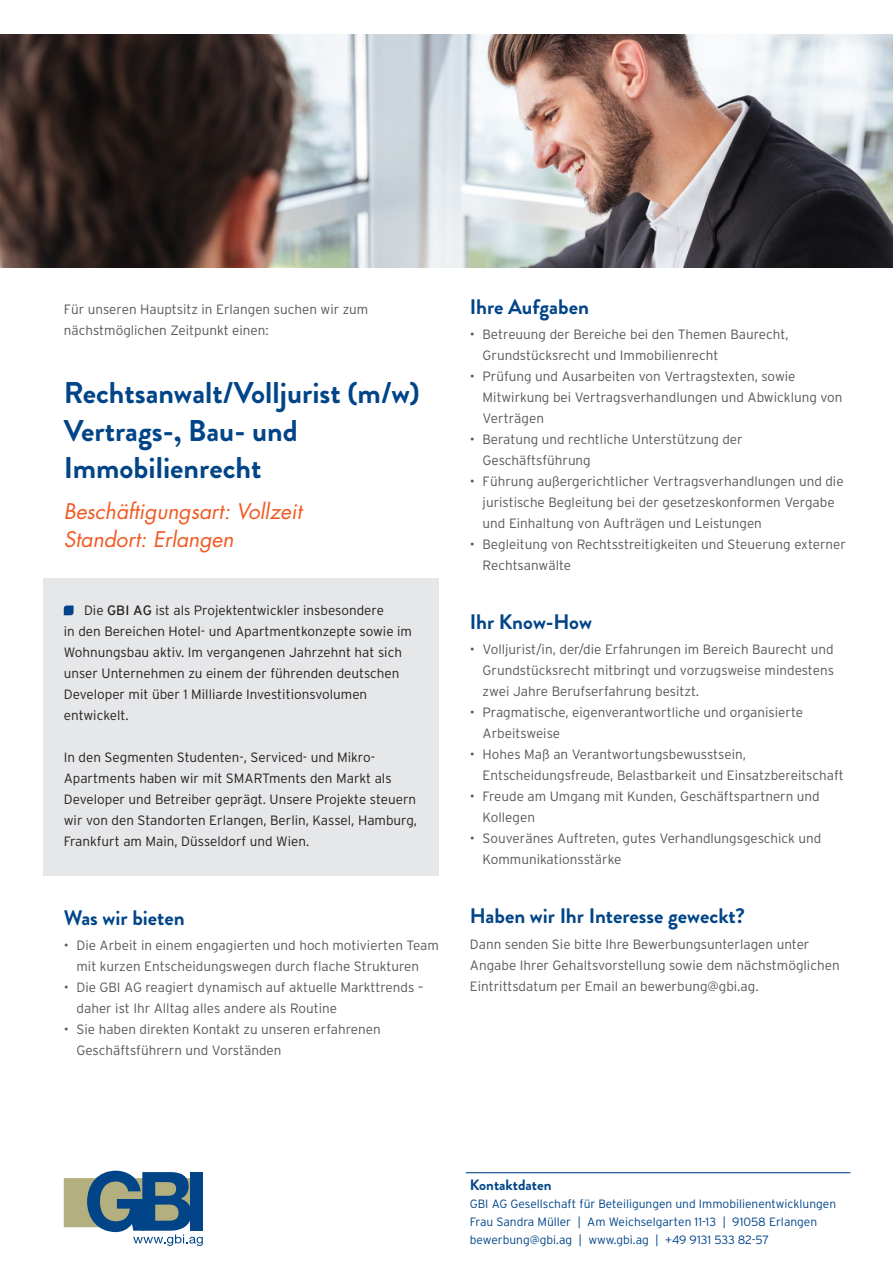
<style>
.page{position:relative;width:893px;height:1263px;background:#fff}
.page>*{position:absolute;margin:0;border:0;box-sizing:border-box;transform-origin:0 0}
.t1{font:700 30px/37.5px "Brandon Grotesque";color:#014588}
.t2{font:700 21px "Brandon Grotesque";color:#014588}
.t3{font:italic 21px/28.5px "Futura";color:#f15921}
.t4{font:700 15px "Brandon Grotesque";color:#014588}
.t5{font:300 13.5px/21px "Interstate Plus";color:#57585a}
.t6{font:300 13.5px/21px "Interstate Plus";color:#231f20}
.t7{font:300 12px/18px "Interstate Plus";color:#014588}
.s1{font-weight:400}
</style>
<div class="page">
<div style="left:44px;top:578px;width:395px;height:298px;background:#e6e7e9"></div>
<svg style="left:64px;top:605px;width:10px;height:10px"></svg>
<svg style="left:64px;top:1171px;width:139px;height:75px"></svg>
<hr style="left:466px;top:1172px;width:384px;height:1px;background:#014588">
<img style="left:0;top:34px;width:893px;height:234px">
<p class="t5" style="left:64px;top:298px;width:306px">Für unseren Hauptsitz in Erlangen suchen wir zum nächstmöglichen Zeitpunkt einen:</p>
<h1 class="t1" style="left:64px;top:375px;width:357px">Rechtsanwalt/Volljurist (m/w)<br>Vertrags-, Bau- und<br>Immobilienrecht</h1>
<h2 class="t3" style="left:64px;top:497px;width:239px">Beschäftigungsart: Vollzeit<br>Standort: Erlangen</h2>
<p class="t6" style="left:64px;top:600px;width:350px;text-indent:20px">Die <span class="s1">GBI AG</span> ist als Projektentwickler insbesondere<br>in den Bereichen Hotel- und Apartmentkonzepte sowie im Wohnungsbau aktiv. Im vergangenen Jahrzehnt hat sich unser Unternehmen zu einem der führenden deutschen Developer mit über 1 Milliarde Investitionsvolumen entwickelt.</p>
<p class="t6" style="left:64px;top:747px;width:355px">In den Segmenten Studenten-, Serviced- und Mikro-Apartments haben wir mit SMARTments den Markt als Developer und Betreiber geprägt. Unsere Projekte steuern wir von den Standorten Erlangen, Berlin, Kassel, Hamburg, Frankfurt am Main, Düsseldorf und Wien.</p>
<h2 class="t2" style="left:64px;top:903px;width:123px">Was wir bieten</h2>
<p class="t5" style="left:64px;top:935px;width:377px;text-align:center">• Die Arbeit in einem engagierten und hoch motivierten Team mit kurzen Entscheidungswegen durch flache Strukturen</p>
<p class="t5" style="left:77px;top:977px;width:349px;text-indent:-13px">• Die GBI AG reagiert dynamisch auf aktuelle Markttrends – daher ist Ihr Alltag alles andere als Routine</p>
<p class="t5" style="left:77px;top:1019px;width:306px;text-indent:-13px">• Sie haben direkten Kontakt zu unseren erfahrenen<br>Geschäftsführern und Vorständen</p>
<h2 class="t2" style="left:470px;top:292px;width:121px">Ihre Aufgaben</h2>
<p class="t5" style="left:483px;top:324px;width:307px;text-indent:-13px">• Betreuung der Bereiche bei den Themen Baurecht,<br>Grundstücksrecht und Immobilienrecht</p>
<p class="t5" style="left:483px;top:366px;width:361px;text-indent:-13px">• Prüfung und Ausarbeiten von Vertragstexten, sowie<br>Mitwirkung bei Vertragsverhandlungen und Abwicklung von<br>Verträgen</p>
<p class="t5" style="left:483px;top:429px;width:262px;text-indent:-13px">• Beratung und rechtliche Unterstützung der<br>Geschäftsführung</p>
<p class="t5" style="left:483px;top:471px;width:362px;text-indent:-13px">• Führung außergerichtlicher Vertragsverhandlungen und die juristische Begleitung bei der gesetzeskonformen Vergabe und Einhaltung von Aufträgen und Leistungen</p>
<p class="t5" style="left:483px;top:534px;width:365px;text-indent:-13px">• Begleitung von Rechtsstreitigkeiten und Steuerung externer<br>Rechtsanwälte</p>
<h2 class="t2" style="left:470px;top:607px;width:124px">Ihr Know-How</h2>
<p class="t5" style="left:483px;top:639px;width:353px;text-align:justify;text-indent:-13px">• Volljurist/in, der/die Erfahrungen im Bereich Baurecht und Grundstücksrecht mitbringt und vorzugsweise mindestens zwei Jahre Berufserfahrung besitzt.</p>
<p class="t5" style="left:483px;top:702px;width:322px;text-indent:-13px">• Pragmatische, eigenverantwortliche und organisierte<br>Arbeitsweise</p>
<p class="t5" style="left:483px;top:744px;width:363px;text-indent:-13px">• Hohes Maß an Verantwortungsbewusstsein,<br>Entscheidungsfreude, Belastbarkeit und Einsatzbereitschaft</p>
<p class="t5" style="left:483px;top:786px;width:339px;text-indent:-13px">• Freude am Umgang mit Kunden, Geschäftspartnern und<br>Kollegen</p>
<p class="t5" style="left:483px;top:828px;width:340px;text-indent:-13px">• Souveränes Auftreten, gutes Verhandlungsgeschick und<br>Kommunikationsstärke</p>
<h2 class="t2" style="left:470px;top:901px;width:276px">Haben wir Ihr Interesse geweckt?</h2>
<p class="t5" style="left:470px;top:933px;width:371px">Dann senden Sie bitte Ihre Bewerbungsunterlagen unter<br>Angabe Ihrer Gehaltsvorstellung sowie dem nächstmöglichen<br>Eintrittsdatum per Email an bewerbung@gbi.ag.</p>
<p class="t4" style="left:470px;top:1174px;width:83px">Kontaktdaten</p>
<p class="t7" style="left:470px;top:1195px;width:368px">GBI AG Gesellschaft für Beteiligungen und Immobilienentwicklungen<br>Frau Sandra Müller | Am Weichselgarten 11-13 | 91058 Erlangen bewerbung@gbi.ag | www.gbi.ag | +49 9131 533 82-57</p>
</div>
